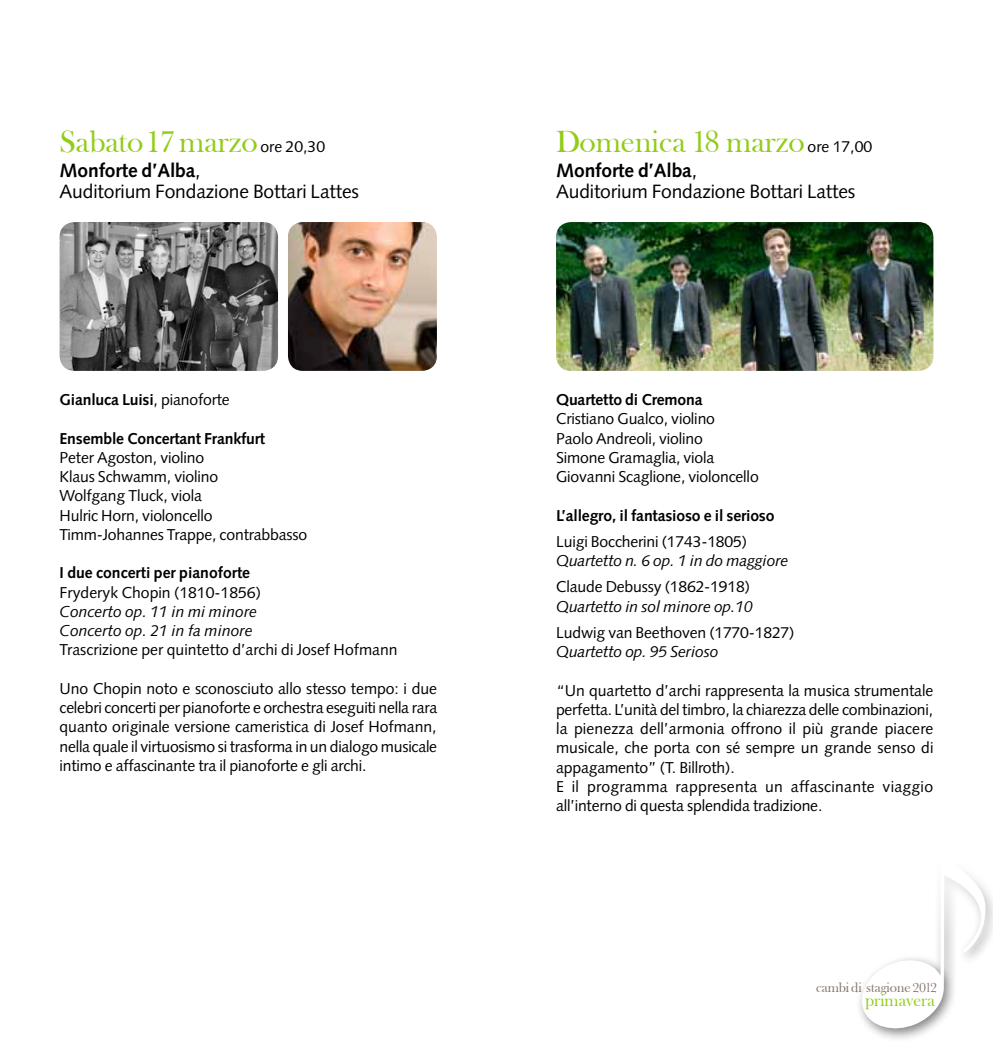
<style>
.page{position:relative;width:993px;height:1042px;background:#fff}
.page>*{position:absolute;margin:0;border:0;box-sizing:border-box;transform-origin:0 0}
.t1{font:31.5px "Bask Old Face";color:#92cc19}
.t2{font:19.25px/21px "Syntax";letter-spacing:-.01em;color:#000}
.t3{font:17.5px "Bask Old Face";color:#92cc19}
.t4{font:15.75px/19.2px "Syntax";letter-spacing:-.01em;color:#000}
.t5{font:700 15.75px "Syntax";letter-spacing:-.01em;color:#000}
.t6{font:italic 15.75px/19.2px "Syntax";letter-spacing:-.01em;color:#000}
.t7{font:14px "Bask Old Face";color:#83736b}
.s1{font-family:"Syntax";font-size:15.75px;color:#000}
.s2{font-weight:700}
.s3{font-weight:400}
.s4{font-family:"Baskerville"}
</style>
<div class="page">
<div style="left:854px;top:836px;width:138px;height:205px;background:#000;opacity:.5"></div>
<svg style="left:856px;top:843px;width:136px;height:190px"></svg>
<div style="left:892px;top:838px;width:100px;height:118px;background:#fff"></div>
<img style="left:556px;top:222px;width:377px;height:149px">
<img style="left:60px;top:222px;width:218px;height:149px">
<img style="left:288px;top:222px;width:149px;height:149px">
<h1 class="t1" style="left:60px;top:124px;width:267px">Sabato 17 marzo <span class="s1">ore 20,30</span></h1>
<p class="t2" style="left:60px;top:159px;width:301px"><span class="s2">Monforte d’Alba</span>,<br>Auditorium Fondazione Bottari Lattes</p>
<p class="t5" style="left:60px;top:391px;width:172px">Gianluca Luisi<span class="s3">, pianoforte</span></p>
<p class="t5" style="left:60px;top:429px;width:207px">Ensemble Concertant Frankfurt</p>
<p class="t4" style="left:60px;top:448px;width:249px">Peter Agoston, violino<br>Klaus Schwamm, violino<br>Wolfgang Tluck, viola<br>Hulric Horn, violoncello<br>Timm-Johannes Trappe, contrabbasso</p>
<p class="t5" style="left:60px;top:564px;width:192px">I due concerti per pianoforte</p>
<p class="t4" style="left:60px;top:583px;width:203px">Fryderyk Chopin (1810-1856)</p>
<p class="t6" style="left:60px;top:602px;width:199px">Concerto op. 11 in mi minore<br>Concerto op. 21 in fa minore</p>
<p class="t4" style="left:60px;top:640px;width:339px">Trascrizione per quintetto d’archi di Josef Hofmann</p>
<p class="t4" style="left:60px;top:679px;width:379px;text-align:justify">Uno Chopin noto e sconosciuto allo stesso tempo: i due celebri concerti per pianoforte e orchestra eseguiti nella rara quanto originale versione cameristica di Josef Hofmann, nella quale il virtuosismo si trasforma in un dialogo musicale intimo e affascinante tra il pianoforte e gli archi.</p>
<h1 class="t1" style="left:556px;top:124px;width:317px">Domenica 18 marzo <span class="s1">ore 17,00</span></h1>
<p class="t2" style="left:556px;top:159px;width:301px"><span class="s2">Monforte d’Alba</span>,<br>Auditorium Fondazione Bottari Lattes</p>
<p class="t5" style="left:556px;top:391px;width:148px">Quartetto di Cremona</p>
<p class="t4" style="left:556px;top:409px;width:204px">Cristiano Gualco, violino<br>Paolo Andreoli, violino<br>Simone Gramaglia, viola<br>Giovanni Scaglione, violoncello</p>
<p class="t5" style="left:556px;top:506px;width:220px">L’allegro, il fantasioso e il serioso</p>
<p class="t4" style="left:556px;top:532px;width:192px">Luigi Boccherini (1743-1805)</p>
<p class="t6" style="left:556px;top:551px;width:234px">Quartetto n. 6 op. 1 in do maggiore</p>
<p class="t4" style="left:556px;top:577px;width:195px">Claude Debussy (1862-1918)</p>
<p class="t6" style="left:556px;top:596px;width:198px">Quartetto in sol minore op.10</p>
<p class="t4" style="left:556px;top:623px;width:240px">Ludwig van Beethoven (1770-1827)</p>
<p class="t6" style="left:556px;top:642px;width:164px">Quartetto op. 95 Serioso</p>
<p class="t4" style="left:556px;top:681px;width:379px">“Un quartetto d’archi rappresenta la musica strumentale perfetta. L’unità del timbro, la chiarezza delle combinazioni, la pienezza dell’armonia offrono il più grande piacere musicale, che porta con sé sempre un grande senso di appagamento” (T. Billroth).<br>E il programma rappresenta un affascinante viaggio all’interno di questa splendida tradizione.</p>
<p class="t7" style="left:815px;top:979px;width:122px">cambi di stagione <span class="s4">2012</span></p>
<p class="t3" style="left:864px;top:990px;width:71px">primavera</p>
</div>
